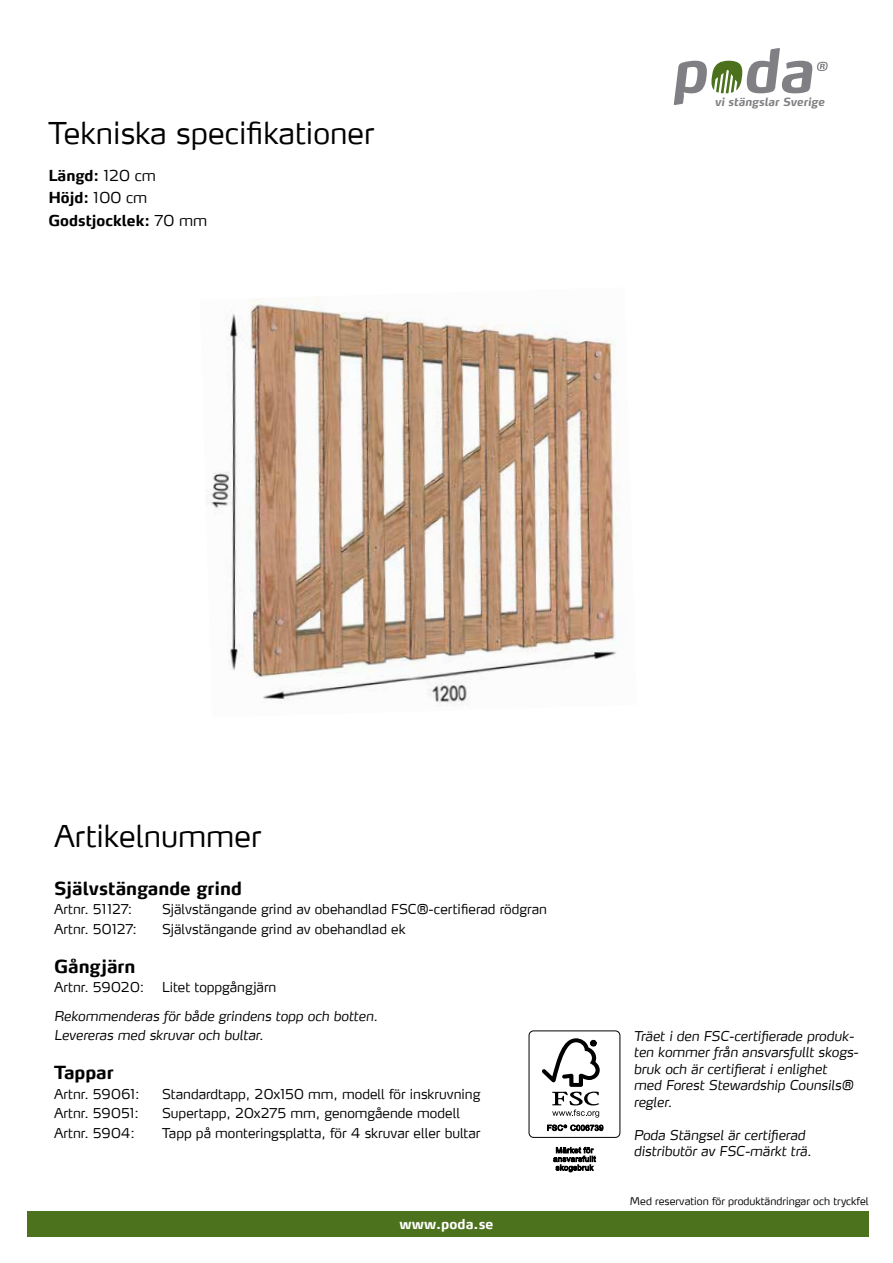
<style>
.page{position:relative;width:893px;height:1263px;background:#fff}
.page>*{position:absolute;margin:0;border:0;box-sizing:border-box;transform-origin:0 0}
.t1{font:300 30px "Max";color:#000}
.t2{font:700 18px "Max LF";color:#000}
.t3{font:700 15px/22.5px "Max LF";color:#000}
.t4{font:300 13.5px "Max LF";color:#000}
.t5{font:italic 300 13.5px/16.5px "Max LF";color:#000}
.t6{font:700 13.5px "Max";letter-spacing:.005em;color:#fff}
.t7{font:italic 700 11.25px "Max LF";color:#807f83}
.t8{font:300 10.5px "Max";color:#000}
.s1{font-weight:300}
</style>
<div class="page">
<svg style="left:674px;top:48px;width:154px;height:57px"></svg>
<div style="left:27px;top:1211px;width:842px;height:26px;background:#4c721d"></div>
<div style="left:529px;top:1030px;width:91px;height:108px;border:1px solid #000;border-radius:5px"></div>
<svg style="left:542px;top:1038px;width:58px;height:79px"></svg>
<svg style="left:547px;top:1124px;width:56px;height:7px"></svg>
<svg style="left:553px;top:1146px;width:43px;height:26px"></svg>
<img style="left:206px;top:297px;width:412px;height:410px">
<h1 class="t1" style="left:48px;top:114px;width:327px">Tekniska specifikationer</h1>
<p class="t3" style="left:48px;top:164px;width:160px">Längd: <span class="s1">120 cm<br></span>Höjd: <span class="s1">100 cm<br></span>Godstjocklek: <span class="s1">70 mm</span></p>
<p class="t7" style="left:715px;top:95px;width:111px">vi stängslar Sverige</p>
<h1 class="t1" style="left:54px;top:817px;width:209px">Artikelnummer</h1>
<h2 class="t2" style="left:54px;top:877px;width:190px">Självstängande grind</h2>
<p class="t4" style="left:54px;top:901px;width:80px">Artnr. 51127:</p>
<p class="t4" style="left:162px;top:901px;width:386px">Självstängande grind av obehandlad FSC®-certifierad rödgran</p>
<p class="t4" style="left:54px;top:920px;width:84px">Artnr. 50127:</p>
<p class="t4" style="left:162px;top:920px;width:245px">Självstängande grind av obehandlad ek</p>
<h2 class="t2" style="left:54px;top:955px;width:83px">Gångjärn</h2>
<p class="t4" style="left:54px;top:979px;width:92px">Artnr. 59020:</p>
<p class="t4" style="left:162px;top:979px;width:116px">Litet toppgångjärn</p>
<p class="t5" style="left:54px;top:1005px;width:325px;line-height:19.5px">Rekommenderas för både grindens topp och botten.<br>Levereras med skruvar och bultar.</p>
<h2 class="t2" style="left:54px;top:1061px;width:61px">Tappar</h2>
<p class="t4" style="left:54px;top:1085px;width:87px">Artnr. 59061:</p>
<p class="t4" style="left:162px;top:1085px;width:320px">Standardtapp, 20x150 mm, modell för inskruvning</p>
<p class="t4" style="left:54px;top:1105px;width:86px">Artnr. 59051:</p>
<p class="t4" style="left:162px;top:1105px;width:299px">Supertapp, 20x275 mm, genomgående modell</p>
<p class="t4" style="left:54px;top:1124px;width:82px">Artnr. 5904:</p>
<p class="t4" style="left:162px;top:1124px;width:320px">Tapp på monteringsplatta, för 4 skruvar eller bultar</p>
<p class="t6" style="left:399px;top:1215px;width:95px">www.poda.se</p>
<p class="t5" style="left:634px;top:1027px;width:226px">Träet i den FSC-certifierade produk&shy;ten kommer från ansvarsfullt skogs&shy;bruk och är certifierat i enlighet<br>med Forest Stewardship Counsils® regler.</p>
<p class="t5" style="left:634px;top:1126px;width:179px">Poda Stängsel är certifierad distributör av FSC-märkt trä.</p>
<p class="t8" style="left:630px;top:1194px;width:240px">Med reservation för produktändringar och tryckfel</p>
</div>
